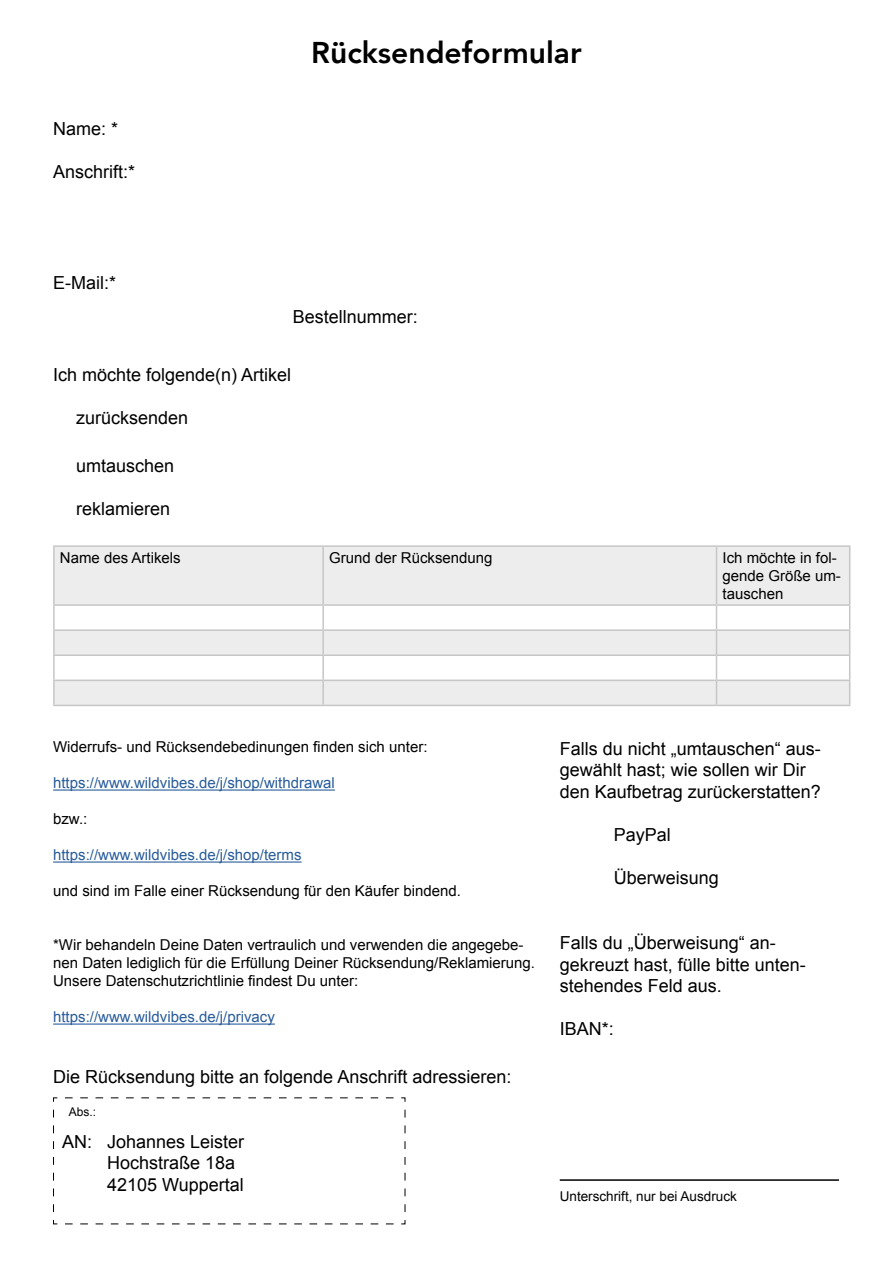
<style>
.page{position:relative;width:893px;height:1263px;background:#fff}
.page>*{position:absolute;margin:0;border:0;box-sizing:border-box;transform-origin:0 0}
.t1{font:800 30px "Avenir";color:#000}
.t2{font:18px/21.6px "Arial";color:#000}
.t3{font:15px/18px "Arial";color:#000}
.t4{font:15px "Arial";color:#275b9b}
.t5{font:13.5px "Arial";color:#000}
.t6{font:12px "Arial";color:#000}
</style>
<div class="page">
<hr style="left:53px;top:789px;width:282px;height:1px;background:#275b9b">
<hr style="left:53px;top:861px;width:249px;height:1px;background:#275b9b">
<hr style="left:53px;top:1023px;width:222px;height:1px;background:#275b9b">
<svg style="left:55px;top:547px;width:794px;height:158px;fill:#ededed"></svg>
<hr style="left:53px;top:545px;width:270px;height:2px;background:#c6c6c6">
<hr style="left:53px;top:547px;width:2px;height:57px;background:#c6c6c6">
<hr style="left:323px;top:545px;width:393px;height:2px;background:#c6c6c6">
<hr style="left:322px;top:547px;width:2px;height:57px;background:#c6c6c6">
<hr style="left:716px;top:545px;width:134px;height:2px;background:#c6c6c6">
<hr style="left:716px;top:547px;width:1px;height:57px;background:#c6c6c6">
<hr style="left:849px;top:547px;width:1px;height:57px;background:#c6c6c6">
<hr style="left:53px;top:604px;width:270px;height:2px;background:#c6c6c6">
<hr style="left:53px;top:606px;width:2px;height:23px;background:#c6c6c6">
<hr style="left:323px;top:604px;width:393px;height:2px;background:#c6c6c6">
<hr style="left:322px;top:606px;width:2px;height:23px;background:#c6c6c6">
<hr style="left:716px;top:604px;width:134px;height:2px;background:#c6c6c6">
<hr style="left:53px;top:629px;width:270px;height:2px;background:#c6c6c6">
<hr style="left:53px;top:631px;width:2px;height:23px;background:#c6c6c6">
<hr style="left:323px;top:629px;width:393px;height:2px;background:#c6c6c6">
<hr style="left:322px;top:631px;width:2px;height:23px;background:#c6c6c6">
<hr style="left:716px;top:629px;width:134px;height:2px;background:#c6c6c6">
<hr style="left:53px;top:654px;width:270px;height:2px;background:#c6c6c6">
<hr style="left:53px;top:656px;width:2px;height:23px;background:#c6c6c6">
<hr style="left:323px;top:654px;width:393px;height:2px;background:#c6c6c6">
<hr style="left:322px;top:656px;width:2px;height:23px;background:#c6c6c6">
<hr style="left:716px;top:654px;width:134px;height:2px;background:#c6c6c6">
<hr style="left:53px;top:679px;width:270px;height:2px;background:#c6c6c6">
<hr style="left:53px;top:681px;width:2px;height:24px;background:#c6c6c6">
<hr style="left:323px;top:679px;width:393px;height:2px;background:#c6c6c6">
<hr style="left:322px;top:681px;width:2px;height:24px;background:#c6c6c6">
<hr style="left:716px;top:679px;width:134px;height:2px;background:#c6c6c6">
<svg style="left:716px;top:606px;width:1px;height:99px"></svg>
<svg style="left:849px;top:606px;width:1px;height:99px"></svg>
<hr style="left:53px;top:705px;width:270px;height:1px;background:#c6c6c6">
<hr style="left:323px;top:705px;width:393px;height:1px;background:#c6c6c6">
<hr style="left:716px;top:705px;width:134px;height:1px;background:#c6c6c6">
<hr style="left:560px;top:1179px;width:279px;height:2px;background:#000">
<svg style="left:53px;top:1097px;width:353px;height:128px"></svg>
<p class="t2" style="left:53px;top:118px;width:67px">Name: *</p>
<p class="t2" style="left:53px;top:161px;width:84px">Anschrift:*</p>
<p class="t2" style="left:53px;top:272px;width:65px">E-Mail:*</p>
<h1 class="t1" style="left:311px;top:29px;width:272px">Rücksendeformular</h1>
<p class="t2" style="left:293px;top:306px;width:127px">Bestellnummer:</p>
<p class="t2" style="left:53px;top:364px;width:240px">Ich möchte folgende(n) Artikel</p>
<p class="t2" style="left:76px;top:407px;width:114px">zurücksenden</p>
<p class="t2" style="left:76px;top:455px;width:100px">umtauschen</p>
<p class="t2" style="left:76px;top:498px;width:96px">reklamieren</p>
<p class="t3" style="left:60px;top:549px;width:122px">Name des Artikels</p>
<p class="t3" style="left:329px;top:549px;width:165px">Grund der Rücksendung</p>
<p class="t3" style="left:722px;top:549px;width:120px">Ich möchte in fol&shy;gende Größe um&shy;tauschen</p>
<p class="t3" style="left:53px;top:738px;width:376px">Widerrufs- und Rücksendebedinungen finden sich unter:</p>
<p class="t4" style="left:53px;top:773px;width:283px">https://www.wildvibes.de/j/shop/withdrawal</p>
<p class="t3" style="left:53px;top:810px;width:36px">bzw.:</p>
<p class="t4" style="left:53px;top:845px;width:250px">https://www.wildvibes.de/j/shop/terms</p>
<p class="t3" style="left:53px;top:882px;width:409px">und sind im Falle einer Rücksendung für den Käufer bindend.</p>
<p class="t3" style="left:53px;top:936px;width:483px">*Wir behandeln Deine Daten vertraulich und verwenden die angegebe&shy;nen Daten lediglich für die Erfüllung Deiner Rücksendung/Reklamierung.<br>Unsere Datenschutzrichtlinie findest Du unter:</p>
<p class="t4" style="left:53px;top:1007px;width:223px">https://www.wildvibes.de/j/privacy</p>
<p class="t2" style="left:53px;top:1066px;width:460px">Die Rücksendung bitte an folgende Anschrift adressieren:</p>
<p class="t6" style="left:69px;top:1104px;width:29px">Abs.:</p>
<p class="t2" style="left:107px;top:1131px;width:139px;text-indent:-45px">AN: Johannes Leister<br>Hochstraße 18a<br>42105 Wuppertal</p>
<p class="t2" style="left:560px;top:738px;width:263px">Falls du nicht „umtauschen“ aus&shy;gewählt hast; wie sollen wir Dir den Kaufbetrag zurückerstatten?</p>
<p class="t2" style="left:614px;top:824px;width:59px">PayPal</p>
<p class="t2" style="left:614px;top:867px;width:107px">Überweisung</p>
<p class="t2" style="left:560px;top:932px;width:248px">Falls du „Überweisung“ an&shy;gekreuzt hast, fülle bitte unten&shy;stehendes Feld aus.</p>
<p class="t2" style="left:560px;top:1018px;width:56px">IBAN*:</p>
<p class="t5" style="left:560px;top:1188px;width:179px">Unterschrift, nur bei Ausdruck</p>
</div>
